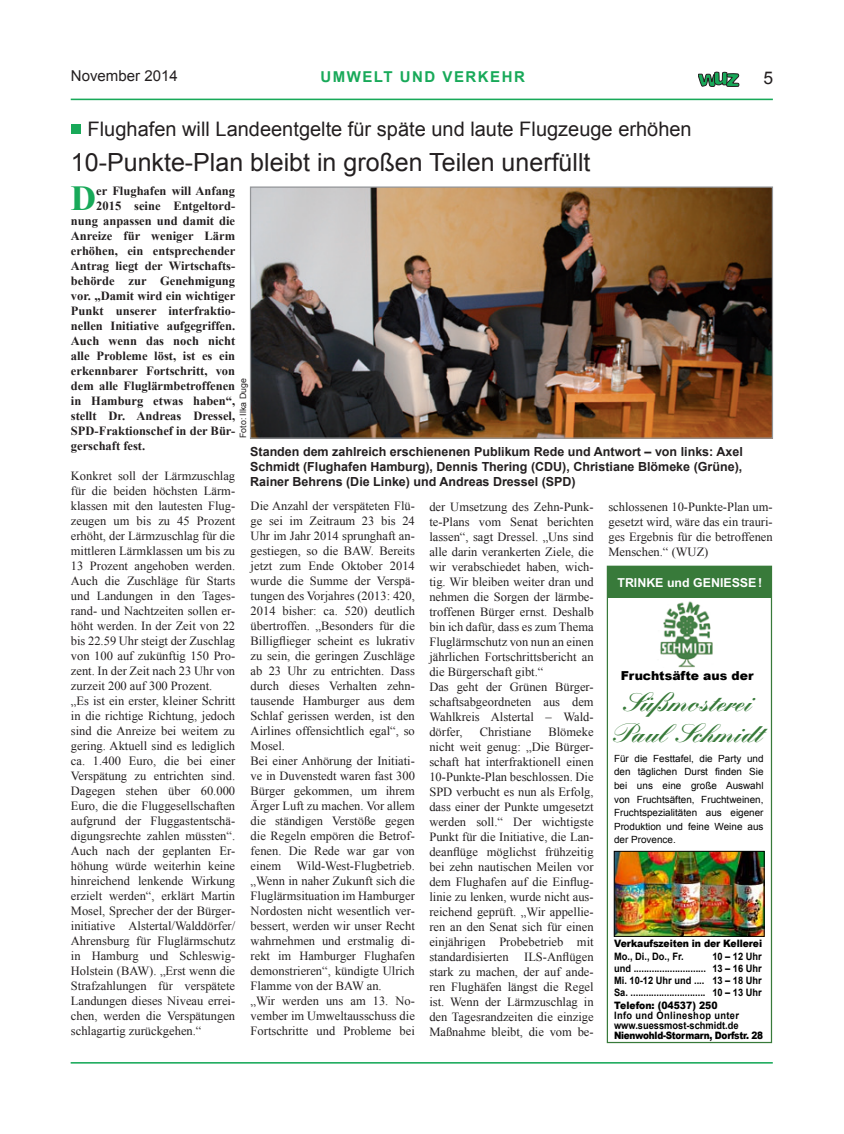
<style>
.page{position:relative;width:844px;height:1134px;background:#fff}
.page>*{position:absolute;margin:0;border:0;box-sizing:border-box;transform-origin:0 0}
.t1{font:700 35.12px "Times New Roman";color:#18a959}
.t2{font:900 26px/31.2px "Kuenstler Script";color:#387a3a;text-align:center}
.t3{font:25px "Arial";color:#231f20}
.t4{font:20px "Arial";color:#231f20}
.t5{font:17.5px "Arial";color:#231f20}
.t6{font:700 15px "Arial";letter-spacing:.1em;color:#18a959}
.t7{font:15px "Arial";color:#231f20}
.t8{font:12.5px/15px "Times New Roman";color:#231f20}
.t9{font:700 12.5px "Times New Roman";color:#231f20}
.t10{font:700 12.5px/15px "Arial";color:#231f20;text-align:justify}
.t11{font:700 12.38px "Arial";color:#fff}
.t12{font:900 12.38px "Arial";color:#000}
.t13{font:700 10.25px/11.1px "Arial";color:#000;text-align:right;scale:.91 1}
.t14{font:700 10.25px/9.9px "Arial";letter-spacing:.04em;color:#000;scale:.91 1}
.t15{font:900 10.25px "Arial";letter-spacing:-.01em;color:#000;scale:.91 1}
.t16{font:900 10.25px "Arial";letter-spacing:-.03em;color:#000;scale:.87 1}
.t17{font:9.88px/13.6px "Arial";color:#000;text-align:justify}
.t18{font:8.75px "Arial";color:#231f20}
</style>
<div class="page">
<hr style="left:71px;top:1062px;width:701px;height:1px;background:#18a959">
<hr style="left:71px;top:99px;width:701px;height:1px;background:#18a959">
<svg style="left:698px;top:72px;width:41px;height:15px"></svg>
<div style="left:71px;top:124px;width:10px;height:10px;background:#18a959"></div>
<img style="left:252px;top:188px;width:518px;height:249px">
<div style="left:250px;top:186px;width:522px;height:253px;border:1px solid #939598"></div>
<div style="left:606px;top:566px;width:165px;height:477px;border:1px solid #387a3a"></div>
<div style="left:607px;top:566px;width:164px;height:32px;background:#387a3a"></div>
<img style="left:616px;top:853px;width:146px;height:81px">
<div style="left:614px;top:851px;width:150px;height:85px;border:1px solid #000"></div>
<img style="left:660px;top:601px;width:53px;height:66px">
<p class="t7" style="left:71px;top:66px;width:108px">November 2014</p>
<p class="t6" style="left:320px;top:67px;width:206px">UMWELT UND VERKEHR</p>
<h3 class="t5" style="left:763px;top:66px;width:11px">5</h3>
<h3 class="t4" style="left:88px;top:116px;width:605px">Flughafen will Landeentgelte für späte und laute Flugzeuge erhöhen</h3>
<h3 class="t3" style="left:71px;top:146px;width:521px">10-Punkte-Plan bleibt in großen Teilen unerfüllt</h3>
<h1 class="t1" style="left:71px;top:174px;width:27px">D</h1>
<p class="t9" style="left:96px;top:182px;width:140px">er Flughafen will Anfang</p>
<p class="t9" style="left:96px;top:197px;width:140px">2015 seine Entgeltord-</p>
<p class="t9" style="left:71px;top:212px;width:166px">nung anpassen und damit die</p>
<p class="t9" style="left:71px;top:227px;width:166px">Anreize für weniger Lärm</p>
<p class="t9" style="left:71px;top:242px;width:166px">erhöhen, ein entsprechender</p>
<p class="t9" style="left:71px;top:257px;width:166px">Antrag liegt der Wirtschafts-</p>
<p class="t9" style="left:71px;top:272px;width:166px">behörde zur Genehmigung</p>
<p class="t9" style="left:71px;top:287px;width:166px">vor. „Damit wird ein wichtiger</p>
<p class="t9" style="left:71px;top:302px;width:166px">Punkt unserer interfraktio-</p>
<p class="t9" style="left:71px;top:317px;width:166px">nellen Initiative aufgegriffen.</p>
<p class="t9" style="left:71px;top:332px;width:166px">Auch wenn das noch nicht</p>
<p class="t9" style="left:71px;top:347px;width:166px">alle Probleme löst, ist es ein</p>
<p class="t9" style="left:71px;top:362px;width:166px">erkennbarer Fortschritt, von</p>
<p class="t9" style="left:71px;top:377px;width:166px">dem alle Fluglärmbetroffenen</p>
<p class="t9" style="left:71px;top:392px;width:166px">in Hamburg etwas haben“,</p>
<p class="t9" style="left:71px;top:407px;width:166px">stellt Dr. Andreas Dressel,</p>
<p class="t9" style="left:71px;top:422px;width:166px">SPD-Fraktionschef in der Bür-</p>
<p class="t9" style="left:71px;top:437px;width:76px">gerschaft fest.</p>
<p class="t8" style="left:71px;top:468px;width:166px">Konkret soll der Lärmzuschlag für die beiden höchsten Lärm&shy;klassen mit den lautesten Flug&shy;zeugen um bis zu 45 Prozent erhöht, der Lärmzuschlag für die mittleren Lärmklassen um bis zu<br>13 Prozent angehoben werden.<br>Auch die Zuschläge für Starts und Landungen in den Tages&shy;rand- und Nachtzeiten sollen er&shy;höht werden. In der Zeit von 22 bis 22.59 Uhr steigt der Zuschlag von 100 auf zukünftig 150 Pro&shy;zent. In der Zeit nach 23 Uhr von zurzeit 200 auf 300 Prozent.<br>„Es ist ein erster, kleiner Schritt in die richtige Richtung, jedoch sind die Anreize bei weitem zu gering. Aktuell sind es lediglich ca. 1.400 Euro, die bei einer<br>Verspätung zu entrichten sind.<br>Dagegen stehen über 60.000<br>Euro, die die Fluggesellschaften aufgrund der Fluggastentschä&shy;digungsrechte zahlen müssten“.<br>Auch nach der geplanten Er&shy;höhung würde weiterhin keine hinreichend lenkende Wirkung erzielt werden“, erklärt Martin<br>Mosel, Sprecher der der Bürger&shy;initiative Alstertal/Walddörfer/<br>Ahrensburg für Fluglärmschutz in Hamburg und Schleswig-<br>Holstein (BAW). „Erst wenn die<br>Strafzahlungen für verspätete<br>Landungen dieses Niveau errei&shy;chen, werden die Verspätungen schlagartig zurückgehen.“</p>
<p class="t18" style="left:237px;top:438px;width:61px;rotate:-90deg">Foto: Ilka Duge</p>
<p class="t10" style="left:250px;top:444px;width:494px">Standen dem zahlreich erschienenen Publikum Rede und Antwort – von links: Axel Schmidt (Flughafen Hamburg), Dennis Thering (CDU), Christiane Blömeke (Grüne), Rainer Behrens (Die Linke) und Andreas Dressel (SPD)</p>
<p class="t8" style="left:250px;top:498px;width:166px">Die Anzahl der verspäteten Flü&shy;ge sei im Zeitraum 23 bis 24<br>Uhr im Jahr 2014 sprunghaft an&shy;gestiegen, so die BAW. Bereits jetzt zum Ende Oktober 2014 wurde die Summe der Verspä&shy;tungen des Vorjahres (2013: 420,<br>2014 bisher: ca. 520) deutlich übertroffen. „Besonders für die<br>Billigflieger scheint es lukrativ zu sein, die geringen Zuschläge ab 23 Uhr zu entrichten. Dass durch dieses Verhalten zehn&shy;tausende Hamburger aus dem<br>Schlaf gerissen werden, ist den<br>Airlines offensichtlich egal“, so<br>Mosel.<br>Bei einer Anhörung der Initiati&shy;ve in Duvenstedt waren fast 300<br>Bürger gekommen, um ihrem<br>Ärger Luft zu machen. Vor allem die ständigen Verstöße gegen die Regeln empören die Betrof&shy;fenen. Die Rede war gar von einem Wild-West-Flugbetrieb. „Wenn in naher Zukunft sich die<br>Fluglärmsituation im Hamburger<br>Nordosten nicht wesentlich ver&shy;bessert, werden wir unser Recht wahrnehmen und erstmalig di&shy;rekt im Hamburger Flughafen demonstrieren“, kündigte Ulrich<br>Flamme von der BAW an.<br>„Wir werden uns am 13. No&shy;vember im Umweltausschuss die<br>Fortschritte und Probleme bei</p>
<p class="t8" style="left:429px;top:499px;width:166px">der Umsetzung des Zehn-Punk&shy;te-Plans vom Senat berichten lassen“, sagt Dressel. „Uns sind alle darin verankerten Ziele, die wir verabschiedet haben, wich&shy;tig. Wir bleiben weiter dran und nehmen die Sorgen der lärmbe&shy;troffenen Bürger ernst. Deshalb bin ich dafür, dass es zum Thema<br>Fluglärmschutz von nun an einen jährlichen Fortschrittsbericht an die Bürgerschaft gibt.“<br>Das geht der Grünen Bürger&shy;schaftsabgeordneten aus dem<br>Wahlkreis Alstertal – Wald&shy;dörfer,</p>
<p class="t8" style="left:608px;top:499px;width:166px;text-align:justify">schlossenen 10-Punkte-Plan um&shy;gesetzt wird, wäre das ein trauri&shy;ges Ergebnis für die betroffenen Menschen.“ (WUZ)</p>
<p class="t11" style="left:617px;top:575px;width:146px">TRINKE und GENIESSE!</p>
<p class="t12" style="left:620px;top:666px;width:134px">Fruchtsäfte aus der</p>
<h2 class="t2" style="left:611px;top:686px;width:153px">Süßmosterei<br>Paul Schmidt</h2>
<p class="t17" style="left:614px;top:752px;width:151px">Für die Festtafel, die Party und den täglichen Durst finden Sie bei uns eine große Auswahl von Fruchtsäften, Fruchtweinen, Fruchtspezialitäten aus eigener Produktion und feine Weine aus der Provence.</p>
<p class="t8" style="left:429px;top:724px;width:166px;text-align:justify;text-indent:119px">Blömeke nicht weit genug: „Die Bürger&shy;schaft hat interfraktionell einen 10-Punkte-Plan beschlossen. Die SPD verbucht es nun als Erfolg, dass einer der Punkte umgesetzt werden soll.“ Der wichtigste Punkt für die Initiative, die Lan&shy;deanflüge möglichst frühzeitig bei zehn nautischen Meilen vor dem Flughafen auf die Einflug&shy;linie zu lenken, wurde nicht aus&shy;reichend geprüft. „Wir appellie&shy;ren an den Senat sich für einen einjährigen Probebetrieb mit standardisierten ILS-Anflügen stark zu machen, der auf ande&shy;ren Flughäfen längst die Regel ist. Wenn der Lärmzuschlag in den Tagesrandzeiten die einzige Maßnahme bleibt, die vom be-</p>
<p class="t8" style="left:479px;top:724px;width:53px">Christiane</p>
<p class="t15" style="left:614px;top:936px;width:164px">Verkaufszeiten in der Kellerei</p>
<p class="t13" style="left:614px;top:951px;width:78px">Mo., Di., Do., Fr.</p>
<p class="t13" style="left:614px;top:951px;width:164px">10 – 12 Uhr<br>und ............................ 13 – 16 Uhr</p>
<p class="t13" style="left:614px;top:975px;width:164px;text-align:left">Mi. 10-12 Uhr und .... 13 – 18 Uhr<br>Sa. ............................. 10 – 13 Uhr</p>
<p class="t15" style="left:614px;top:998px;width:115px">Telefon: (04537) 250</p>
<p class="t14" style="left:614px;top:1011px;width:139px">Info und Onlineshop unter www.suessmost-schmidt.de</p>
<p class="t16" style="left:614px;top:1027px;width:173px">Nienwohld-Stormarn, Dorfstr. 28</p>
</div>
